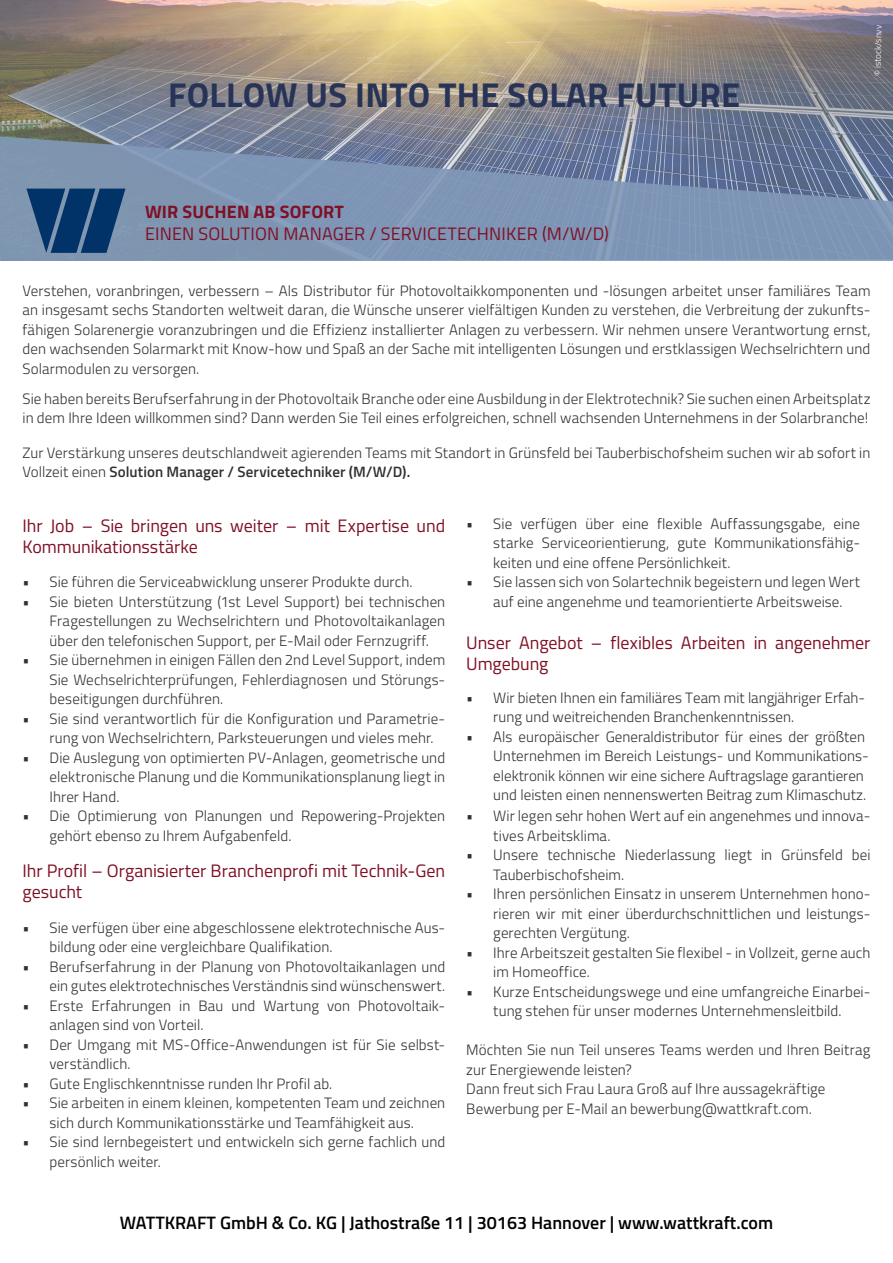
<style>
.page{position:relative;width:893px;height:1263px;background:#fff}
.page>*{position:absolute;margin:0;border:0;box-sizing:border-box;transform-origin:0 0}
.t1{font:700 34.5px "Titillium Web";letter-spacing:.01em;color:#273457}
.t2{font:18px/21px "Titillium Web";color:#7f1025}
.t3{font:600 18px "Titillium Web";color:#000}
.t4{font:700 18px "Titillium Web";letter-spacing:.01em;color:#7f1025}
.t5{font:300 15px/19.5px "Titillium Web";letter-spacing:.005em;color:#313131}
.t6{font:300 9px "Titillium Web";color:#fff}
.s1{font-weight:600}
</style>
<div class="page">
<img style="left:0;top:0;width:893px;height:136px">
<svg style="left:0;top:136px;width:893px;height:125px;background:#7a8ead"></svg>
<svg style="left:26px;top:189px;width:99px;height:64px;background:#254f7c"></svg>
<p class="t1" style="left:168px;top:68px;width:574px">FOLLOW US INTO THE SOLAR FUTURE</p>
<p class="t4" style="left:145px;top:198px;width:201px">WIR SUCHEN AB SOFORT</p>
<p class="t2" style="left:145px;top:222px;width:465px">EINEN SOLUTION MANAGER / SERVICETECHNIKER (M/W/D)</p>
<p class="t6" style="left:871px;top:76px;width:52px;rotate:-89deg">© istock/snvv</p>
<p class="t5" style="left:22px;top:280px;width:850px;text-align:justify">Verstehen, voranbringen, verbessern – Als Distributor für Photovoltaikkomponenten und -lösungen arbeitet unser familiäres Team an insgesamt sechs Standorten weltweit daran, die Wünsche unserer vielfältigen Kunden zu verstehen, die Verbreitung der zukunfts&shy;fähigen Solarenergie voranzubringen und die Effizienz installierter Anlagen zu verbessern. Wir nehmen unsere Verantwortung ernst, den wachsenden Solarmarkt mit Know-how und Spaß an der Sache mit intelligenten Lösungen und erstklassigen Wechselrichtern und Solarmodulen zu versorgen.</p>
<p class="t5" style="left:22px;top:388px;width:849px">Sie haben bereits Berufserfahrung in der Photovoltaik Branche oder eine Ausbildung in der Elektrotechnik? Sie suchen einen Arbeitsplatz in dem Ihre Ideen willkommen sind? Dann werden Sie Teil eines erfolgreichen, schnell wachsenden Unternehmens in der Solarbranche!</p>
<p class="t5" style="left:22px;top:442px;width:849px">Zur Verstärkung unseres deutschlandweit agierenden Teams mit Standort in Grünsfeld bei Tauberbischofsheim suchen wir ab sofort in<br>Vollzeit einen <span class="s1">Solution Manager / Servicetechniker (M/W/D).</span></p>
<p class="t2" style="left:22px;top:514px;width:424px">Ihr Job – Sie bringen uns weiter – mit Expertise und<br>Kommunikationsstärke</p>
<p class="t5" style="left:22px;top:572px;width:392px">• Sie führen die Serviceabwicklung unserer Produkte durch.</p>
<p class="t5" style="left:50px;top:591px;width:397px;text-align:justify;text-indent:-27px">• Sie bieten Unterstützung (1st Level Support) bei technischen Fragestellungen zu Wechselrichtern und Photovoltaikanlagen über den telefonischen Support, per E-Mail oder Fernzugriff.</p>
<p class="t5" style="left:50px;top:650px;width:397px;text-align:justify;text-indent:-27px">• Sie übernehmen in einigen Fällen den 2nd Level Support, indem Sie Wechselrichterprüfungen, Fehlerdiagnosen und Störungs&shy;beseitigungen durchführen.</p>
<p class="t5" style="left:50px;top:708px;width:397px;text-indent:-27px">• Sie sind verantwortlich für die Konfiguration und Parametrie&shy;rung von Wechselrichtern, Parksteuerungen und vieles mehr.</p>
<p class="t5" style="left:50px;top:747px;width:397px;text-align:justify;text-indent:-27px">• Die Auslegung von optimierten PV-Anlagen, geometrische und elektronische Planung und die Kommunikationsplanung liegt in Ihrer Hand.</p>
<p class="t5" style="left:50px;top:806px;width:397px;text-indent:-27px">• Die Optimierung von Planungen und Repowering-Projekten gehört ebenso zu Ihrem Aufgabenfeld.</p>
<p class="t2" style="left:22px;top:859px;width:424px">Ihr Profil – Organisierter Branchenprofi mit Technik-Gen gesucht</p>
<p class="t5" style="left:50px;top:917px;width:397px;text-indent:-27px">• Sie verfügen über eine abgeschlossene elektrotechnische Aus&shy;bildung oder eine vergleichbare Qualifikation.</p>
<p class="t5" style="left:22px;top:956px;width:424px;text-align:right">• Berufserfahrung in der Planung von Photovoltaikanlagen und ein gutes elektrotechnisches Verständnis sind wünschenswert.</p>
<p class="t5" style="left:50px;top:995px;width:397px;text-indent:-27px">• Erste Erfahrungen in Bau und Wartung von Photovoltaik&shy;anlagen sind von Vorteil.</p>
<p class="t5" style="left:50px;top:1034px;width:397px;text-indent:-27px">• Der Umgang mit MS-Office-Anwendungen ist für Sie selbst&shy;verständlich.</p>
<p class="t5" style="left:22px;top:1073px;width:311px">• Gute Englischkenntnisse runden Ihr Profil ab.</p>
<p class="t5" style="left:22px;top:1092px;width:424px;text-align:center">• Sie arbeiten in einem kleinen, kompetenten Team und zeichnen sich durch Kommunikationsstärke und Teamfähigkeit aus.</p>
<p class="t5" style="left:50px;top:1131px;width:397px;text-indent:-27px">• Sie sind lernbegeistert und entwickeln sich gerne fachlich und persönlich weiter.</p>
<p class="t5" style="left:493px;top:513px;width:368px;text-align:justify;text-indent:-27px">• Sie verfügen über eine flexible Auffassungsgabe, eine starke Serviceorientierung, gute Kommunikationsfähig&shy;keiten und eine offene Persönlichkeit.</p>
<p class="t5" style="left:493px;top:571px;width:368px;text-indent:-27px">• Sie lassen sich von Solartechnik begeistern und legen Wert auf eine angenehme und teamorientierte Arbeitsweise.</p>
<p class="t2" style="left:466px;top:631px;width:406px">Unser Angebot – flexibles Arbeiten in angenehmer<br>Umgebung</p>
<p class="t5" style="left:493px;top:687px;width:373px;text-indent:-27px">• Wir bieten Ihnen ein familiäres Team mit langjähriger Erfah&shy;rung und weitreichenden Branchenkenntnissen.</p>
<p class="t5" style="left:493px;top:726px;width:377px;text-indent:-27px">• Als europäischer Generaldistributor für eines der größten Unternehmen im Bereich Leistungs- und Kommunikations&shy;elektronik können wir eine sichere Auftragslage garantieren und leisten einen nennenswerten Beitrag zum Klimaschutz.</p>
<p class="t5" style="left:493px;top:805px;width:379px;text-indent:-27px">• Wir legen sehr hohen Wert auf ein angenehmes und innova&shy;tives Arbeitsklima.</p>
<p class="t5" style="left:493px;top:844px;width:379px;text-indent:-27px">• Unsere technische Niederlassung liegt in Grünsfeld bei<br>Tauberbischofsheim.</p>
<p class="t5" style="left:493px;top:883px;width:379px;text-align:justify;text-indent:-27px">• Ihren persönlichen Einsatz in unserem Unternehmen hono&shy;rieren wir mit einer überdurchschnittlichen und leistungs&shy;gerechten Vergütung.</p>
<p class="t5" style="left:493px;top:942px;width:379px;text-indent:-27px">• Ihre Arbeitszeit gestalten Sie flexibel - in Vollzeit, gerne auch im Homeoffice.</p>
<p class="t5" style="left:466px;top:981px;width:406px;text-align:center">• Kurze Entscheidungswege und eine umfangreiche Einarbei&shy;tung stehen für unser modernes Unternehmensleitbild.</p>
<p class="t5" style="left:466px;top:1039px;width:406px">Möchten Sie nun Teil unseres Teams werden und Ihren Beitrag zur Energiewende leisten?</p>
<p class="t5" style="left:466px;top:1078px;width:361px">Dann freut sich Frau Laura Groß auf Ihre aussagekräftige</p>
<p class="t5" style="left:466px;top:1098px;width:347px">Bewerbung per E-Mail an bewerbung@wattkraft.com.</p>
<p class="t3" style="left:120px;top:1209px;width:655px">WATTKRAFT GmbH &amp; Co. KG | Jathostraße 11 | 30163 Hannover | www.wattkraft.com</p>
</div>
